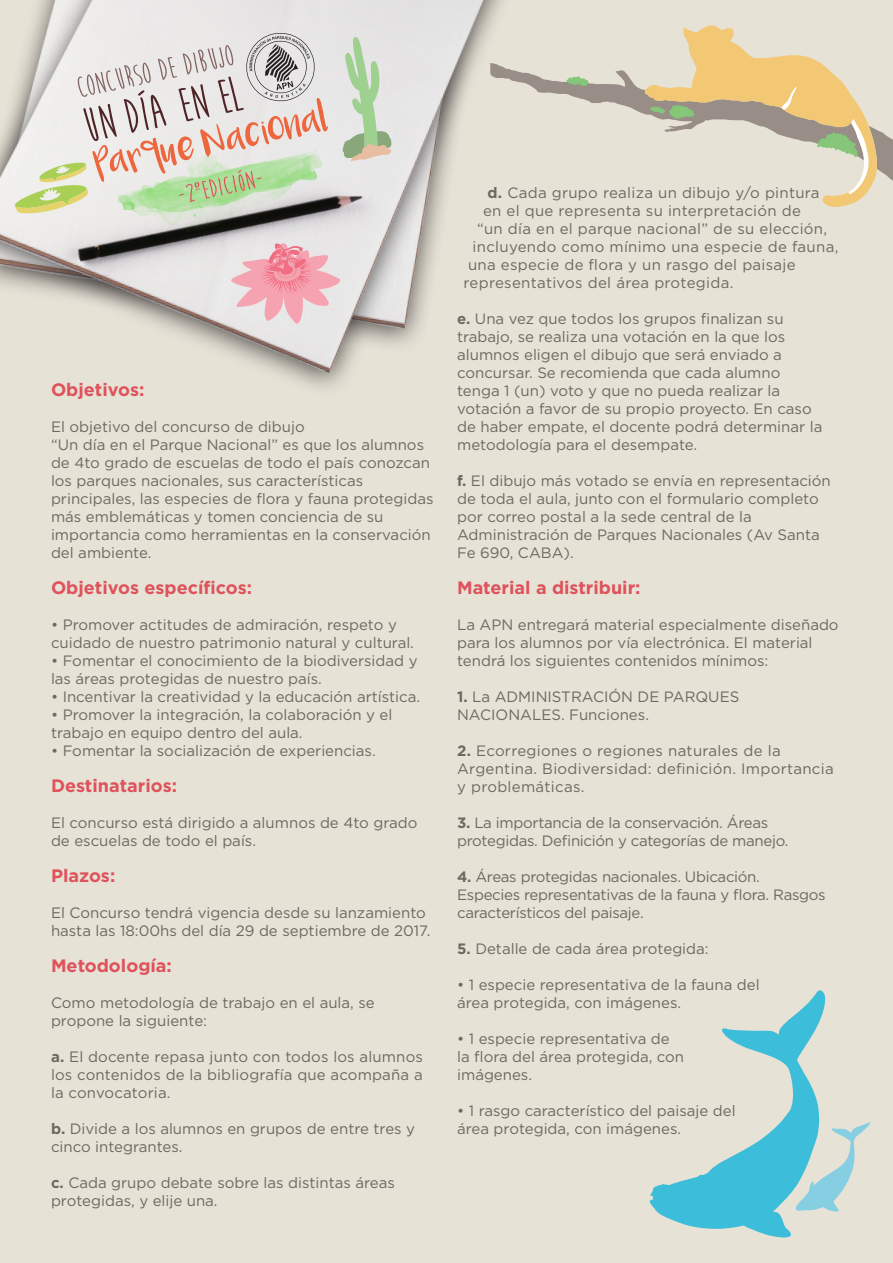
<style>
.page{position:relative;width:893px;height:1263px;background:#e6e2d6}
.page>*{position:absolute;margin:0;border:0;box-sizing:border-box;transform-origin:0 0}
.t1{font:700 18px "Gotham";color:#df525b}
.t2{font:15px/18px "Gotham";color:#6d6862}
.t3{font:15px/18px "Gotham";letter-spacing:.02em;color:#6d6862}
.t4{font:15px/18px "Gotham";letter-spacing:-.02em;color:#6d6862}
.s1{font-weight:700}
</style>
<div class="page">
<svg style="left:528px;top:70px;width:365px;height:111px"></svg>
<svg style="left:566px;top:76px;width:22px;height:10px"></svg>
<svg style="left:644px;top:25px;width:233px;height:182px"></svg>
<img style="left:0;top:0;width:492px;height:388px">
<img style="left:107px;top:124px;width:227px;height:126px">
<svg style="left:231px;top:243px;width:109px;height:81px;background:#eebdc5"></svg>
<svg style="left:343px;top:35px;width:48px;height:126px"></svg>
<svg style="left:7px;top:30px;width:321px;height:184px"></svg>
<svg style="left:650px;top:990px;width:221px;height:247px"></svg>
<p class="t1" style="left:51px;top:378px;width:95px">Objetivos:</p>
<p class="t2" style="left:51px;top:417px;width:384px">El objetivo del concurso de dibujo<br>“Un día en el Parque Nacional” es que los alumnos de 4to grado de escuelas de todo el país conozcan los parques nacionales, sus características principales, las especies de flora y fauna protegidas más emblemáticas y tomen conciencia de su importancia como herramientas en la conservación del ambiente.</p>
<p class="t1" style="left:51px;top:576px;width:203px">Objetivos específicos:</p>
<p class="t2" style="left:51px;top:615px;width:364px">• Promover actitudes de admiración, respeto y cuidado de nuestro patrimonio natural y cultural.</p>
<p class="t2" style="left:51px;top:651px;width:368px">• Fomentar el conocimiento de la biodiversidad y las áreas protegidas de nuestro país.</p>
<p class="t2" style="left:51px;top:687px;width:370px">• Incentivar la creatividad y la educación artística.</p>
<p class="t2" style="left:51px;top:705px;width:343px">• Promover la integración, la colaboración y el trabajo en equipo dentro del aula.</p>
<p class="t2" style="left:51px;top:741px;width:326px">• Fomentar la socialización de experiencias.</p>
<p class="t1" style="left:51px;top:774px;width:128px">Destinatarios:</p>
<p class="t2" style="left:51px;top:813px;width:368px">El concurso está dirigido a alumnos de 4to grado de escuelas de todo el país.</p>
<p class="t1" style="left:51px;top:864px;width:66px">Plazos:</p>
<p class="t2" style="left:51px;top:903px;width:381px">El Concurso tendrá vigencia desde su lanzamiento hasta las 18:00hs del día 29 de septiembre de 2017.</p>
<p class="t1" style="left:51px;top:954px;width:122px">Metodología:</p>
<p class="t2" style="left:51px;top:993px;width:325px">Como metodología de trabajo en el aula, se propone la siguiente:</p>
<p class="t2" style="left:51px;top:1047px;width:373px;text-align:justify"><span class="s1">a.</span> El docente repasa junto con todos los alumnos los contenidos de la bibliografía que acompaña a la convocatoria.</p>
<p class="t2" style="left:51px;top:1119px;width:366px"><span class="s1">b.</span> Divide a los alumnos en grupos de entre tres y cinco integrantes.</p>
<p class="t2" style="left:51px;top:1173px;width:345px"><span class="s1">c.</span> Cada grupo debate sobre las distintas áreas protegidas, y elije una.</p>
<p class="t3" style="left:488px;top:183px;width:334px"><span class="s1">d.</span> Cada grupo realiza un dibujo y/o pintura</p>
<p class="t3" style="left:483px;top:201px;width:319px">en el que representa su interpretación de</p>
<p class="t3" style="left:477px;top:219px;width:352px">“un día en el parque nacional” de su elección,</p>
<p class="t3" style="left:473px;top:237px;width:367px">incluyendo como mínimo una especie de fauna,</p>
<p class="t3" style="left:468px;top:255px;width:329px">una especie de flora y un rasgo del paisaje</p>
<p class="t3" style="left:464px;top:273px;width:271px">representativos del área protegida.</p>
<p class="t2" style="left:457px;top:309px;width:367px"><span class="s1">e.</span> Una vez que todos los grupos finalizan su trabajo, se realiza una votación en la que los alumnos eligen el dibujo que será enviado a concursar. Se recomienda que cada alumno tenga 1 (un) voto y que no pueda realizar la votación a favor de su propio proyecto. En caso de haber empate, el docente podrá determinar la metodología para el desempate.</p>
<p class="t2" style="left:457px;top:471px;width:375px"><span class="s1">f.</span> El dibujo más votado se envía en representación de toda el aula, junto con el formulario completo por correo postal a la sede central de la Administración de Parques Nacionales (Av Santa Fe 690, CABA).</p>
<p class="t1" style="left:457px;top:576px;width:185px">Material a distribuir:</p>
<p class="t2" style="left:457px;top:615px;width:383px">La APN entregará material especialmente diseñado para los alumnos por vía electrónica. El material tendrá los siguientes contenidos mínimos:</p>
<p class="t2" style="left:457px;top:687px;width:284px"><span class="s1">1.</span> La ADMINISTRACIÓN DE PARQUES<br>NACIONALES. Funciones.</p>
<p class="t3" style="left:457px;top:741px;width:378px"><span class="s1">2.</span> Ecorregiones o regiones naturales de la<br>Argentina. Biodiversidad: definición. Importancia y problemáticas.</p>
<p class="t4" style="left:457px;top:813px;width:333px"><span class="s1">3.</span> La importancia de la conservación. Áreas protegidas. Definición y categorías de manejo.</p>
<p class="t4" style="left:457px;top:867px;width:370px"><span class="s1">4.</span> Áreas protegidas nacionales. Ubicación.<br>Especies representativas de la fauna y flora. Rasgos característicos del paisaje.</p>
<p class="t2" style="left:457px;top:939px;width:253px"><span class="s1">5.</span> Detalle de cada área protegida:</p>
<p class="t2" style="left:457px;top:975px;width:304px">• 1 especie representativa de la fauna del área protegida, con imágenes.</p>
<p class="t2" style="left:457px;top:1029px;width:229px">• 1 especie representativa de la flora del área protegida, con imágenes.</p>
<p class="t2" style="left:457px;top:1101px;width:280px">• 1 rasgo característico del paisaje del área protegida, con imágenes.</p>
</div>
